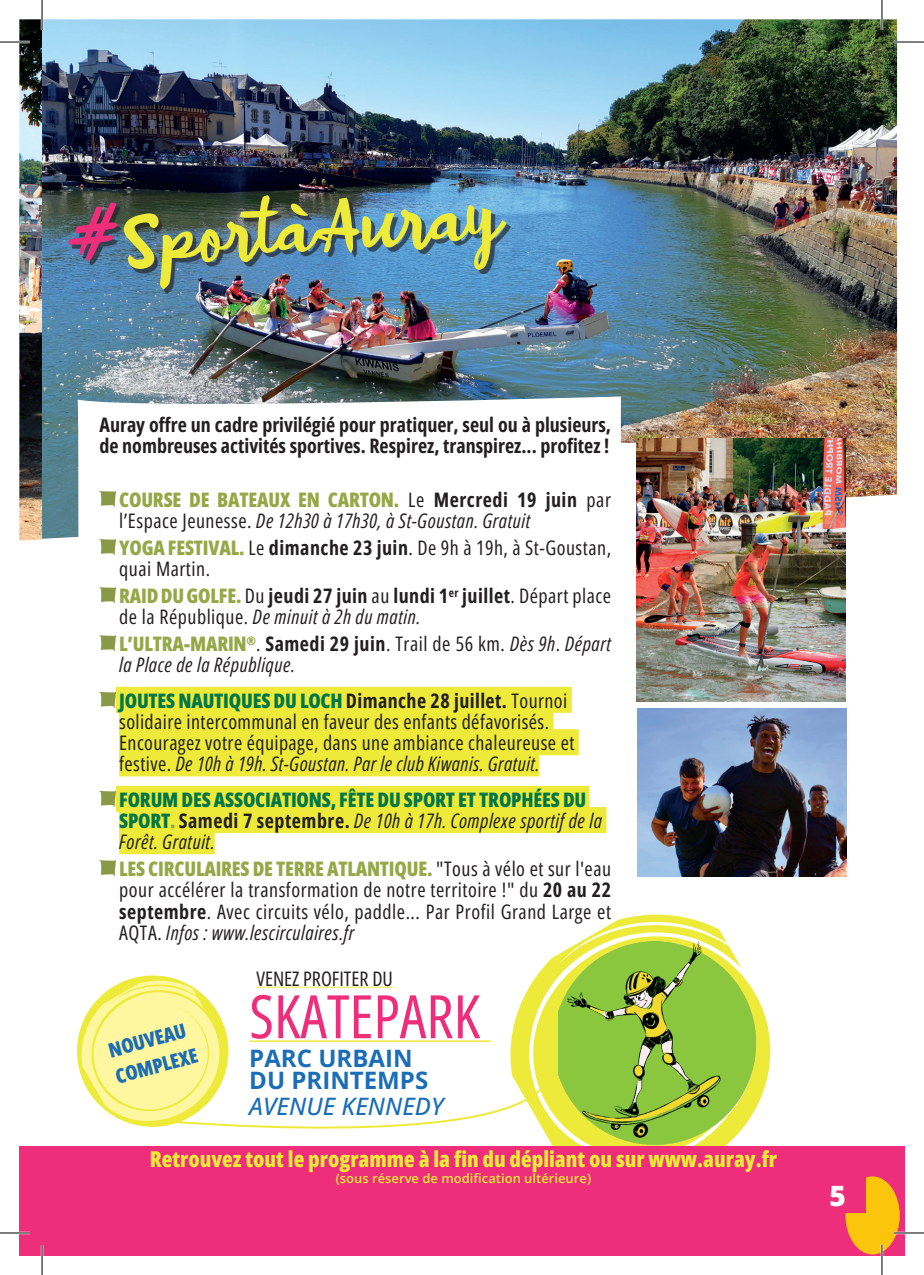
<style>
.page{position:relative;width:924px;height:1275px;background:#fff}
.page>*{position:absolute;margin:0;border:0;box-sizing:border-box;transform-origin:0 0}
.t1{font:96.4px "a Affirmation";color:#eeea39}
.t2{font:60px "Open Sans Condensed";color:#ee2d7b}
.t3{font:800 28px "Open Sans";color:#fff}
.t4{font:700 24px/22px "Open Sans";color:#1a6db6}
.t5{font:italic 500 24px "Open Sans";color:#1a6db6}
.t6{font:800 22px "Open Sans Condensed";color:#eeea39}
.t7{font:20px/21.2px "Open Sans Condensed";letter-spacing:.02em;color:#231f20}
.t8{font:italic 20px/21.2px "Open Sans Condensed";letter-spacing:.025em;color:#231f20}
.t9{font:700 20px/21.2px "Open Sans Condensed";color:#231f20}
.t10{font:800 20px/21.2px "Open Sans Condensed";letter-spacing:-.01em;color:#007749}
.t11{font:800 20px/26.8px "Open Sans Condensed";color:#1a6db6}
.t12{font:20px "Open Sans Condensed";color:#231f20}
.t13{font:600 13px "Open Sans";color:#eeea39}
.s1{font-size:120px;color:#ee2d7b}
.s2{font-weight:800;font-style:normal;color:#95a847}
.s3{font-style:normal}
.s4{font-weight:700;font-style:normal}
.s5{font-weight:800;color:#95a847}
.s6{font-weight:700}
.s7{font-style:italic}
.s8{font-weight:800;color:#007749}
.s9{color:#95a847}
.s10{font-weight:700;color:#231f20}
.s11{font-weight:400;font-style:italic;color:#231f20}
</style>
<div class="page">
<svg style="left:534px;top:914px;width:192px;height:232px"></svg>
<img style="left:19px;top:19px;width:877px;height:521px">
<div style="left:72px;top:199px;width:438px;height:95px;background:#231f20;opacity:.65"></div>
<div style="left:294px;top:208px;width:18px;height:12px;background:#231f20;opacity:.65"></div>
<svg style="left:289px;top:202px;width:21px;height:14px"></svg>
<div style="left:19px;top:1146px;width:885px;height:109px;background:#ee2d7b"></div>
<svg style="left:78px;top:396px;width:542px;height:391px"></svg>
<img style="left:636px;top:438px;width:208px;height:264px">
<img style="left:637px;top:708px;width:208px;height:168px">
<div style="left:116px;top:687px;width:455px;height:26px;background:#eeea39"></div>
<div style="left:119px;top:708px;width:434px;height:26px;background:#eeea39"></div>
<div style="left:119px;top:729px;width:459px;height:26px;background:#eeea39"></div>
<div style="left:119px;top:750px;width:420px;height:26px;background:#eeea39"></div>
<div style="left:116px;top:786px;width:473px;height:26px;background:#eeea39"></div>
<div style="left:119px;top:807px;width:487px;height:26px;background:#eeea39"></div>
<div style="left:119px;top:828px;width:95px;height:26px;background:#eeea39"></div>
<svg style="left:99px;top:491px;width:17px;height:16px"></svg>
<svg style="left:99px;top:539px;width:17px;height:16px"></svg>
<svg style="left:99px;top:587px;width:17px;height:16px"></svg>
<svg style="left:99px;top:635px;width:17px;height:16px"></svg>
<svg style="left:99px;top:692px;width:17px;height:16px"></svg>
<svg style="left:99px;top:791px;width:17px;height:16px"></svg>
<svg style="left:99px;top:860px;width:17px;height:16px"></svg>
<div style="left:845px;top:1176px;width:54px;height:78px;background:#fbc50c;border-radius:50%"></div>
<div style="left:829px;top:1176px;width:36px;height:36px;background:#ee2d7b"></div>
<svg style="left:79px;top:979px;width:466px;height:167px"></svg>
<img style="left:558px;top:941px;width:213px;height:205px">
<hr style="left:249px;top:1040px;width:242px;height:2px;background:#eeea39">
<hr style="left:256px;top:986px;width:137px;height:1px;background:#eeea39">
<hr style="left:0;top:41px;width:30px;height:2px;background:#fff">
<hr style="left:893px;top:41px;width:30px;height:2px;background:#fff">
<hr style="left:0;top:1231px;width:30px;height:3px;background:#fff">
<hr style="left:893px;top:1231px;width:30px;height:3px;background:#fff">
<hr style="left:41px;top:0;width:2px;height:30px;background:#fff">
<hr style="left:41px;top:1245px;width:2px;height:30px;background:#fff">
<hr style="left:880px;top:0;width:2px;height:30px;background:#fff">
<hr style="left:880px;top:1245px;width:2px;height:30px;background:#fff">
<hr style="left:0;top:42px;width:30px;height:1px;background:#000">
<hr style="left:893px;top:42px;width:30px;height:1px;background:#000">
<hr style="left:0;top:1232px;width:30px;height:1px;background:#000">
<hr style="left:893px;top:1232px;width:30px;height:1px;background:#000">
<hr style="left:42px;top:0;width:1px;height:30px;background:#000">
<hr style="left:42px;top:1245px;width:1px;height:30px;background:#000">
<hr style="left:881px;top:0;width:1px;height:30px;background:#000">
<hr style="left:881px;top:1245px;width:1px;height:30px;background:#000">
<h1 class="t1" style="left:64px;top:203px;width:431px;rotate:-4deg"><span class="s1">#</span>SportaAuray</h1>
<p class="t9" style="left:99px;top:414px;width:513px">Auray offre un cadre privilégié pour pratiquer, seul ou à plusieurs, de nombreuses activités sportives. Respirez, transpirez... profitez !</p>
<p class="t8" style="left:119px;top:488px;width:493px"><span class="s2">COURSE DE BATEAUX EN CARTON.</span> <span class="s3">Le</span> <span class="s4">Mercredi 19 juin</span> <span class="s3">par l’Espace Jeunesse.</span> De 12h30 à 17h30, à St-Goustan. Gratuit</p>
<p class="t7" style="left:119px;top:537px;width:493px"><span class="s5">YOGA FESTIVAL.</span> Le <span class="s6">dimanche 23 juin</span>. De 9h à 19h, à St-Goustan, quai Martin.</p>
<p class="t7" style="left:119px;top:585px;width:493px"><span class="s5">RAID DU GOLFE.</span> Du <span class="s6">jeudi 27 juin</span> au <span class="s6">lundi 1</span><sup>er</sup> <span class="s6">juillet</span>. Départ place de la République. <span class="s7">De minuit à 2h du matin.</span></p>
<p class="t8" style="left:119px;top:632px;width:493px"><span class="s2">L’ULTRA-MARIN</span><sup>®</sup><span class="s3">.</span> <span class="s4">Samedi 29 juin</span><span class="s3">. Trail de 56 km.</span> Dès 9h<span class="s3">.</span> Départ la Place de la République.</p>
<p class="t7" style="left:119px;top:689px;width:456px"><span class="s8">JOUTES NAUTIQUES DU LOCH</span> <span class="s6">Dimanche 28 juillet.</span> Tournoi solidaire intercommunal en faveur des enfants défavorisés.<br>Encouragez votre équipage, dans une ambiance chaleureuse et festive. <span class="s7">De 10h à 19h. St-Goustan. Par le club Kiwanis. Gratuit.</span></p>
<p class="t10" style="left:119px;top:788px;width:484px">FORUM DES ASSOCIATIONS, FÊTE DU SPORT ET TROPHÉES DU<br>SPORT<span class="s9">.</span> <span class="s10">Samedi 7 septembre.</span> <span class="s11">De 10h à 17h. Complexe sportif de la<br>Forêt. Gratuit.</span></p>
<p class="t7" style="left:119px;top:857px;width:493px;text-align:justify"><span class="s5">LES CIRCULAIRES DE TERRE ATLANTIQUE.</span> "Tous à vélo et sur l'eau pour accélérer la transformation de notre territoire !" du <span class="s6">20 au 22 septembre</span>. Avec circuits vélo, paddle... Par Profil Grand Large et AQTA. <span class="s7">Infos : www.lescirculaires.fr</span></p>
<p class="t11" style="left:105px;top:1037px;width:86px;rotate:-15deg">NOUVEAU<br>COMPLEXE</p>
<p class="t12" style="left:256px;top:965px;width:138px">VENEZ PROFITER DU</p>
<h2 class="t2" style="left:249px;top:975px;width:232px">SKATEPARK</h2>
<p class="t4" style="left:249px;top:1046px;width:180px">PARC URBAIN<br>DU PRINTEMPS</p>
<p class="t5" style="left:249px;top:1089px;width:196px">AVENUE KENNEDY</p>
<p class="t6" style="left:150px;top:1144px;width:628px">Retrouvez tout le programme à la fin du dépliant ou sur www.auray.fr</p>
<p class="t13" style="left:335px;top:1169px;width:257px">(sous réserve de modification ultérieure)</p>
<h3 class="t3" style="left:829px;top:1177px;width:18px">5</h3>
</div>
